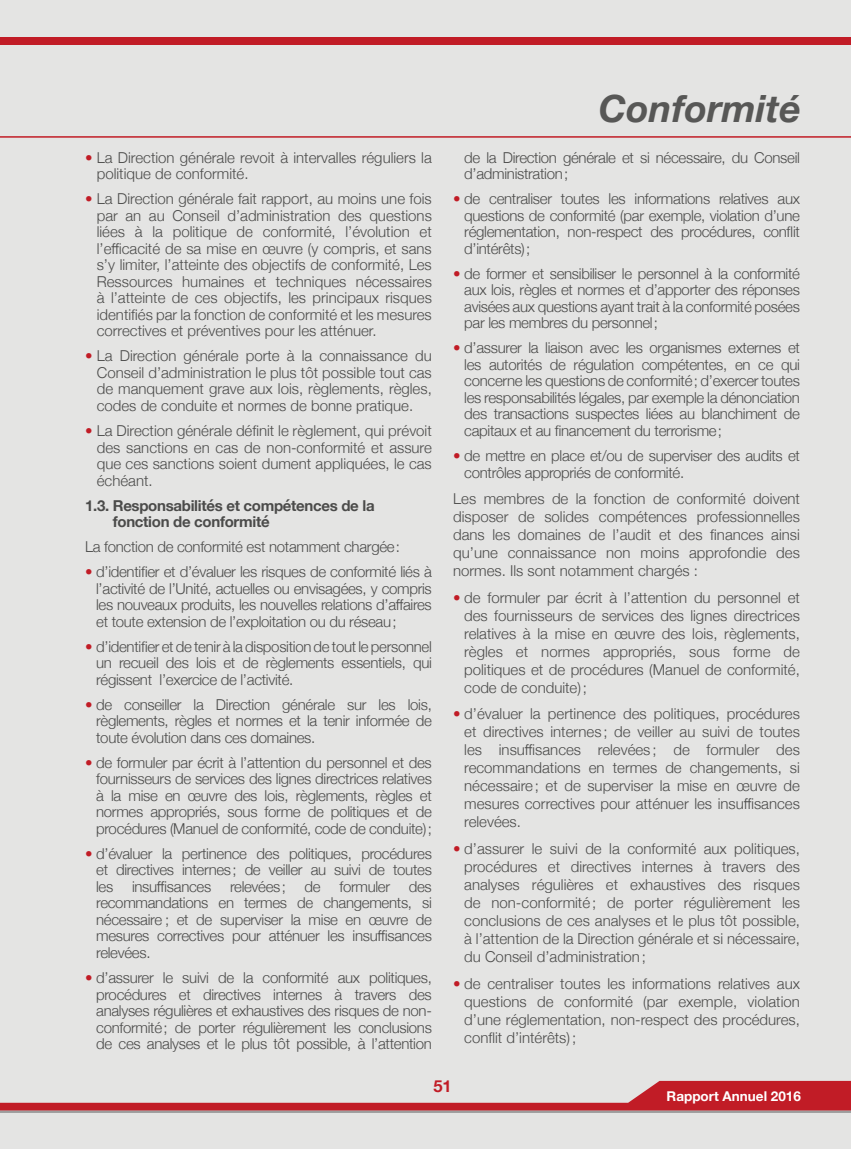
<style>
.page{position:relative;width:851px;height:1149px;background:#fff}
.page>*{position:absolute;margin:0;border:0;box-sizing:border-box;transform-origin:0 0}
.t1{font:italic 700 37.5px "Helvetica Neue";color:#575756}
.t2{font:700 16.5px "Helvetica Neue";color:#c11c26}
.t3{font:300 15px/16.5px "Helvetica Neue";letter-spacing:-.02em;color:#4b4b4a;text-align:justify}
.t4{font:300 15px/16.5px "Helvetica Neue";color:#4b4b4a}
.t5{font:700 15px/16.5px "Helvetica Neue";letter-spacing:-.02em;color:#4b4b4a}
.t6{font:700 13.5px "Helvetica Neue";color:#fff}
.s1{color:#c11c26}
</style>
<div class="page">
<div style="left:0;top:0;width:850px;height:1148px;background:#e4e4e3"></div>
<svg style="left:0;top:1080px;width:850px;height:30px"></svg>
<hr style="left:0;top:1110px;width:850px;height:2px;background:#9d9d9d">
<div style="left:0;top:37px;width:850px;height:8px;background:#c11c26"></div>
<hr style="left:0;top:136px;width:850px;height:2px;background:#c11c26">
<p class="t4" style="left:97px;top:148px;width:336px;text-indent:-12px"><span class="s1">•</span> La Direction générale revoit à intervalles réguliers la politique de conformité.</p>
<p class="t3" style="left:97px;top:189px;width:336px;text-indent:-12px"><span class="s1">•</span> La Direction générale fait rapport, au moins une fois par an au Conseil d’administration des questions liées à la politique de conformité, l’évolution et l’efficacité de sa mise en œuvre (y compris, et sans s’y limiter, l’atteinte des objectifs de conformité, Les Ressources humaines et techniques nécessaires à l’atteinte de ces objectifs, les principaux risques identifiés par la fonction de conformité et les mesures correctives et préventives pour les atténuer.</p>
<p class="t3" style="left:97px;top:346px;width:336px;text-indent:-12px"><span class="s1">•</span> La Direction générale porte à la connaissance du Conseil d’administration le plus tôt possible tout cas de manquement grave aux lois, règlements, règles, codes de conduite et normes de bonne pratique.</p>
<p class="t3" style="left:97px;top:421px;width:336px;text-indent:-12px"><span class="s1">•</span> La Direction générale définit le règlement, qui prévoit des sanctions en cas de non-conformité et assure que ces sanctions soient dument appliquées, le cas échéant.</p>
<p class="t5" style="left:113px;top:497px;width:263px;text-indent:-28px">1.3. Responsabilités et compétences de la fonction de conformité</p>
<p class="t3" style="left:85px;top:537px;width:316px">La fonction de conformité est notamment chargée:</p>
<p class="t3" style="left:96px;top:562px;width:337px;text-indent:-11px"><span class="s1">•</span> d’identifier et d’évaluer les risques de conformité liés à l’activité de l’Unité, actuelles ou envisagées, y compris les nouveaux produits, les nouvelles relations d’affaires et toute extension de l’exploitation ou du réseau;</p>
<p class="t3" style="left:96px;top:636px;width:337px;text-indent:-11px"><span class="s1">•</span> d’identifier et de tenir à la disposition de tout le personnel un recueil des lois et de règlements essentiels, qui régissent l’exercice de l’activité.</p>
<p class="t3" style="left:96px;top:694px;width:337px;text-indent:-11px"><span class="s1">•</span> de conseiller la Direction générale sur les lois, règlements, règles et normes et la tenir informée de toute évolution dans ces domaines.</p>
<p class="t3" style="left:96px;top:752px;width:337px;text-indent:-11px"><span class="s1">•</span> de formuler par écrit à l’attention du personnel et des fournisseurs de services des lignes directrices relatives à la mise en œuvre des lois, règlements, règles et normes appropriés, sous forme de politiques et de procédures (Manuel de conformité, code de conduite);</p>
<p class="t3" style="left:96px;top:843px;width:337px;text-indent:-11px"><span class="s1">•</span> d’évaluer la pertinence des politiques, procédures et directives internes; de veiller au suivi de toutes les insuffisances relevées; de formuler des recommandations en termes de changements, si nécessaire ; et de superviser la mise en œuvre de mesures correctives pour atténuer les insuffisances relevées.</p>
<p class="t3" style="left:96px;top:967px;width:337px;text-indent:-11px"><span class="s1">•</span> d’assurer le suivi de la conformité aux politiques, procédures et directives internes à travers des analyses régulières et exhaustives des risques de non&shy;conformité; de porter régulièrement les conclusions de ces analyses et le plus tôt possible, à l’attention</p>
<h1 class="t1" style="left:598px;top:79px;width:204px">Conformité</h1>
<p class="t3" style="left:464px;top:148px;width:337px">de la Direction générale et si nécessaire, du Conseil d’administration;</p>
<p class="t3" style="left:464px;top:189px;width:337px;text-indent:-11px"><span class="s1">•</span> de centraliser toutes les informations relatives aux questions de conformité (par exemple, violation d’une réglementation, non-respect des procédures, conflit d’intérêts);</p>
<p class="t3" style="left:464px;top:264px;width:337px;text-indent:-11px"><span class="s1">•</span> de former et sensibiliser le personnel à la conformité aux lois, règles et normes et d’apporter des réponses avisées aux questions ayant trait à la conformité posées par les membres du personnel;</p>
<p class="t3" style="left:464px;top:338px;width:337px;text-indent:-11px"><span class="s1">•</span> d’assurer la liaison avec les organismes externes et les autorités de régulation compétentes, en ce qui concerne les questions de conformité; d’exercer toutes les responsabilités légales, par exemple la dénonciation des transactions suspectes liées au blanchiment de capitaux et au financement du terrorisme;</p>
<p class="t3" style="left:464px;top:446px;width:337px;text-indent:-11px"><span class="s1">•</span> de mettre en place et/ou de superviser des audits et contrôles appropriés de conformité.</p>
<p class="t3" style="left:453px;top:488px;width:348px;line-height:18px">Les membres de la fonction de conformité doivent disposer de solides compétences professionnelles dans les domaines de l’audit et des finances ainsi qu’une connaissance non moins approfondie des normes. Ils sont notamment chargés :</p>
<p class="t3" style="left:464px;top:587px;width:337px;line-height:18px;text-indent:-11px"><span class="s1">•</span> de formuler par écrit à l’attention du personnel et des fournisseurs de services des lignes directrices relatives à la mise en œuvre des lois, règlements, règles et normes appropriés, sous forme de politiques et de procédures (Manuel de conformité, code de conduite);</p>
<p class="t3" style="left:464px;top:703px;width:337px;line-height:18px;text-indent:-11px"><span class="s1">•</span> d’évaluer la pertinence des politiques, procédures et directives internes ; de veiller au suivi de toutes les insuffisances relevées ; de formuler des recommandations en termes de changements, si nécessaire; et de superviser la mise en œuvre de mesures correctives pour atténuer les insuffisances relevées.</p>
<p class="t3" style="left:464px;top:838px;width:337px;line-height:18px;text-indent:-11px"><span class="s1">•</span> d’assurer le suivi de la conformité aux politiques, procédures et directives internes à travers des analyses régulières et exhaustives des risques de non-conformité; de porter régulièrement les conclusions de ces analyses et le plus tôt possible, à l’attention de la Direction générale et si nécessaire, du Conseil d’administration;</p>
<p class="t3" style="left:464px;top:972px;width:337px;line-height:18px;text-indent:-11px"><span class="s1">•</span> de centraliser toutes les informations relatives aux questions de conformité (par exemple, violation d’une réglementation, non-respect des procédures, conflit d’intérêts);</p>
<p class="t2" style="left:433px;top:1072px;width:20px">51</p>
<p class="t6" style="left:666px;top:1085px;width:136px">Rapport Annuel 2016</p>
</div>
